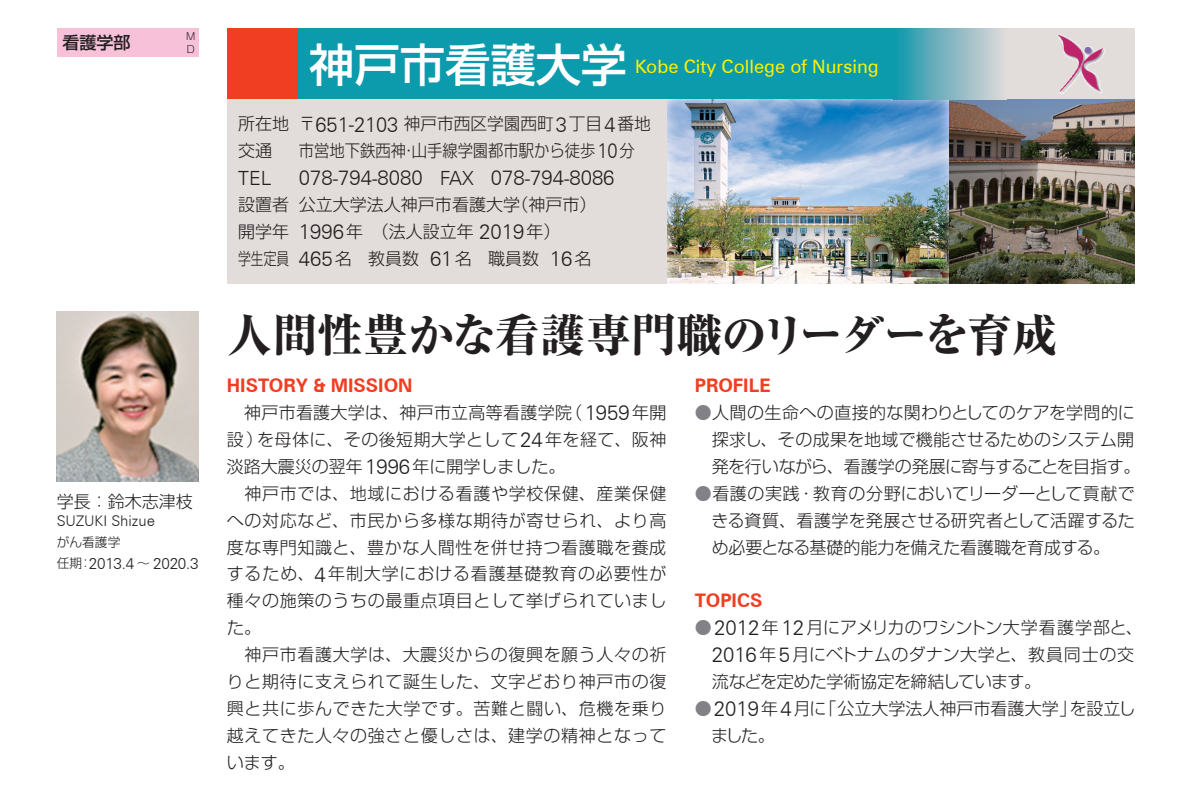
<style>
.page{position:relative;width:1191px;height:797px;background:#fff}
.page>*{position:absolute;margin:0;border:0;box-sizing:border-box;transform-origin:0 0}
.t1{font:800 45.4px "Ryumin Pro";color:#231f20}
.t2{font:500 45.4px "Shin Go Pro";color:#fff}
.t3{font:300 20.4px "Zurich BT";color:#231f20}
.t4{font:300 19.6px "Zurich BT";color:#231f20}
.t5{font:700 18.8px "Zurich BT";color:#ef3e22}
.t6{font:18.4px "Zurich BT";color:#fff101}
.t7{font:300 17px/27px "Shin Go Pro";color:#231f20}
.t8{font:300 17px "Shin Go Pro";color:#231f20;scale:.9 1}
.t9{font:500 17px "Shin Go Pro";color:#231f20}
.t10{font:300 15.4px "Zurich BT";letter-spacing:-.01em;color:#231f20}
.t11{font:300 14.6px "Zurich BT";color:#231f20}
.t12{font:300 12.8px "Shin Go Pro";color:#231f20}
.t13{font:300 10px/12.8px "Shin Go Pro";color:#231f20}
.s1{font-family:"Shin Go Pro";font-size:12.8px}
.s2{font-size:14.6px}
.s3{font-family:"Zurich BT";font-size:20.4px}
.s4{font-family:"Zurich BT";font-size:19.6px}
.s5{font-size:19.6px}
.s6{color:#808285}
</style>
<div class="page">
<img style="left:666px;top:99px;width:468px;height:184px">
<div style="left:57px;top:28px;width:141px;height:29px;background:#f7c1d9"></div>
<div style="left:298px;top:28px;width:652px;height:71px;background:#0c9aad"></div>
<div style="left:950px;top:28px;width:184px;height:71px;background:#e2ddda"></div>
<div style="left:893px;top:28px;width:113px;height:71px;background:linear-gradient(to right,#1396ab,#e6d8d8)"></div>
<div style="left:227px;top:28px;width:71px;height:71px;background:#ef3e22"></div>
<img style="left:57px;top:312px;width:141px;height:170px">
<img style="left:1058px;top:34px;width:48px;height:60px">
<div style="left:227px;top:99px;width:439px;height:184px;background:#e2ddda"></div>
<p class="t9" style="left:62px;top:29px;width:70px">看護学部</p>
<p class="t13" style="left:186px;top:28px;width:11px">Ｍ<br>Ｄ</p>
<p class="t7" style="left:57px;top:486px;width:138px">学長：鈴木志津枝</p>
<p class="t11" style="left:57px;top:512px;width:100px">SUZUKI Shizue</p>
<p class="t12" style="left:57px;top:532px;width:65px">がん看護学</p>
<p class="t10" style="left:57px;top:554px;width:143px"><span class="s1">任期：</span>2013<span class="s2">.</span>4 <span class="s1">～</span> 2020<span class="s2">.</span>3</p>
<h1 class="t2" style="left:309px;top:28px;width:319px">神戸市看護大学</h1>
<p class="t6" style="left:635px;top:55px;width:245px">Kobe City College of Nursing</p>
<p class="t7" style="left:238px;top:108px;width:414px">所在地〒<span class="s3">651</span><span class="s4">-</span><span class="s3">2103</span> 神戸市西区学園西町<span class="s3">3</span>丁目<span class="s3">4</span>番地交通</p>
<p class="t8" style="left:299px;top:137px;width:375px">市営地下鉄西神・山手線学園都市駅から徒歩<span class="s3">10</span>分</p>
<p class="t4" style="left:238px;top:166px;width:35px">TEL</p>
<p class="t3" style="left:299px;top:166px;width:317px">078<span class="s5">-</span>794<span class="s5">-</span>8080 <span class="s5">FAX</span> 078<span class="s5">-</span>794<span class="s5">-</span>8086</p>
<p class="t7" style="left:238px;top:189px;width:360px">設置者公立大学法人神戸市看護大学（神戸市）開学年 <span class="s3">1996</span>年（法人設立年 <span class="s3">2019</span>年）<br>学生定員 <span class="s3">465</span>名 教員数 <span class="s3">61</span>名 職員数 <span class="s3">16</span>名</p>
<h1 class="t1" style="left:227px;top:299px;width:832px">人間性豊かな看護専門職のリーダーを育成</h1>
<p class="t5" style="left:227px;top:374px;width:187px">HISTORY &amp; MISSION</p>
<p class="t7" style="left:227px;top:397px;width:441px;text-align:justify;text-indent:17px">神戸市看護大学は、神戸市立高等看護学院（<span class="s3">1959</span>年開設）を母体に、その後短期大学として<span class="s3">24</span>年を経て、阪神淡路大震災の翌年<span class="s3">1996</span>年に開学しました。</p>
<p class="t7" style="left:227px;top:478px;width:441px;text-align:justify;text-indent:18px">神戸市では、地域における看護や学校保健、産業保健への対応など、市民から多様な期待が寄せられ、より高度な専門知識と、豊かな人間性を併せ持つ看護職を養成するため、<span class="s3">4</span>年制大学における看護基礎教育の必要性が種々の施策のうちの最重点項目として挙げられていました。</p>
<p class="t7" style="left:227px;top:639px;width:441px;text-align:justify;text-indent:18px">神戸市看護大学は、大震災からの復興を願う人々の祈りと期待に支えられて誕生した、文字どおり神戸市の復興と共に歩んできた大学です。苦難と闘い、危機を乗り越えてきた人々の強さと優しさは、建学の精神となっています。</p>
<p class="t5" style="left:694px;top:374px;width:77px">PROFILE</p>
<p class="t7" style="left:711px;top:397px;width:430px;text-indent:-17px"><span class="s6">●</span>人間の生命への直接的な関わりとしてのケアを学問的に探求し、その成果を地域で機能させるためのシステム開発を行いながら、看護学の発展に寄与することを目指す。</p>
<p class="t7" style="left:711px;top:478px;width:425px;text-align:justify;text-indent:-17px"><span class="s6">●</span>看護の実践・教育の分野においてリーダーとして貢献できる資質、看護学を発展させる研究者として活躍するため必要となる基礎的能力を備えた看護職を育成する。</p>
<p class="t5" style="left:694px;top:589px;width:69px">TOPICS</p>
<p class="t7" style="left:711px;top:612px;width:432px;text-indent:-17px"><span class="s6">●</span><span class="s3">2012</span>年<span class="s3">12</span>月にアメリカのワシントン大学看護学部と、<br><span class="s3">2016</span>年<span class="s3">5</span>月にベトナムのダナン大学と、教員同士の交流などを定めた学術協定を締結しています。</p>
<p class="t7" style="left:711px;top:693px;width:426px;text-indent:-16px"><span class="s6">●</span><span class="s3">2019</span>年<span class="s3">4</span>月に「公立大学法人神戸市看護大学」を設立しました。</p>
</div>
